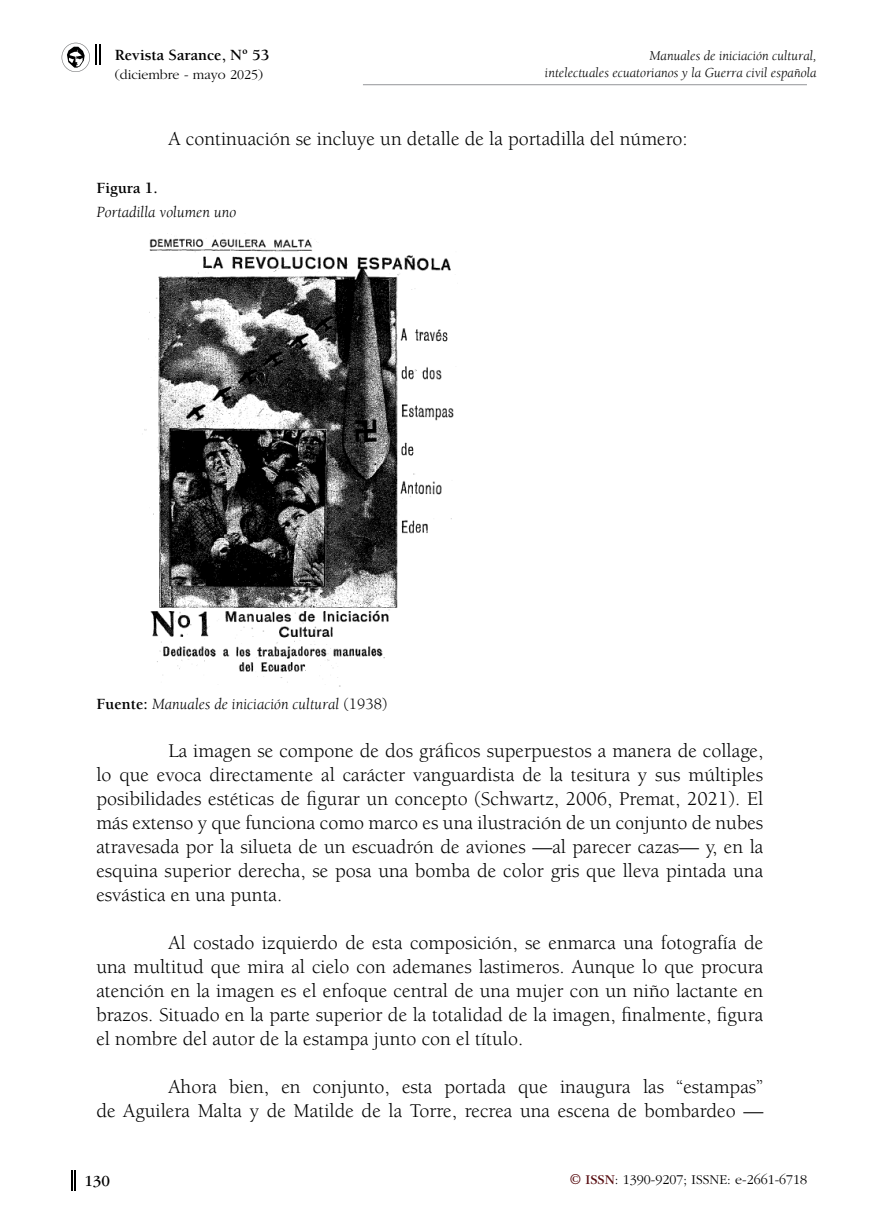
<style>
.page{position:relative;width:879px;height:1219px;background:#fff}
.page>*{position:absolute;margin:0;border:0;box-sizing:border-box;transform-origin:0 0}
.t1{font:20px/24px "Berkeley Std";color:#000;text-align:justify}
.t2{font:italic 16px "Berkeley Std";color:#000}
.t3{font:700 16px "Berkeley Std";color:#000}
.t4{font:16px "ITC Garamond Std";color:#000}
.t5{font:italic 14px/16.8px "Berkeley Std";color:#000;text-align:right}
.t6{font:300 14px "ITC Garamond Std";color:#000}
.s1{font-weight:700;font-style:normal}
.s2{font-style:normal}
.s3{font-weight:400;color:#570c10}
</style>
<div class="page">
<svg style="left:62px;top:43px;width:28px;height:29px"></svg>
<hr style="left:363px;top:84px;width:444px;height:1px;background:#939598">
<svg style="left:96px;top:44px;width:1px;height:21px"></svg>
<hr style="left:99px;top:44px;width:2px;height:21px;background:#000">
<svg style="left:71px;top:1170px;width:5px;height:21px"></svg>
<img style="left:144px;top:234px;width:310px;height:453px">
<p class="t3" style="left:115px;top:46px;width:156px">Revista Sarance, Nº 53</p>
<p class="t6" style="left:115px;top:67px;width:150px">(diciembre - mayo 2025)</p>
<p class="t5" style="left:545px;top:47px;width:273px">Manuales de iniciación cultural,<br>intelectuales ecuatorianos y la Guerra civil española</p>
<p class="t1" style="left:168px;top:127px;width:521px">A continuación se incluye un detalle de la portadilla del número:</p>
<p class="t3" style="left:96px;top:180px;width:63px">Figura 1.</p>
<p class="t2" style="left:96px;top:203px;width:141px">Portadilla volumen uno</p>
<p class="t2" style="left:96px;top:695px;width:292px"><span class="s1">Fuente:</span> Manuales de iniciación cultural <span class="s2">(1938)</span></p>
<p class="t1" style="left:96px;top:739px;width:668px;text-indent:72px">La imagen se compone de dos gráficos superpuestos a manera de collage, lo que evoca directamente al carácter vanguardista de la tesitura y sus múltiples posibilidades estéticas de figurar un concepto (Schwartz, 2006, Premat, 2021). El más extenso y que funciona como marco es una ilustración de un conjunto de nubes atravesada por la silueta de un escuadrón de aviones —al parecer cazas— y, en la esquina superior derecha, se posa una bomba de color gris que lleva pintada una esvástica en una punta.</p>
<p class="t1" style="left:96px;top:931px;width:668px;text-indent:72px">Al costado izquierdo de esta composición, se enmarca una fotografía de una multitud que mira al cielo con ademanes lastimeros. Aunque lo que procura atención en la imagen es el enfoque central de una mujer con un niño lactante en brazos. Situado en la parte superior de la totalidad de la imagen, finalmente, figura el nombre del autor de la estampa junto con el título.</p>
<p class="t1" style="left:96px;top:1075px;width:668px;text-align:right">Ahora bien, en conjunto, esta portada que inaugura las “estampas”<br>de Aguilera Malta y de Matilde de la Torre, recrea una escena de bombardeo —</p>
<p class="t4" style="left:84px;top:1172px;width:27px">130</p>
<p class="t6" style="left:570px;top:1172px;width:239px"><span class="s3">© ISSN</span>: 1390-9207; ISSNE: e-2661-6718</p>
</div>
